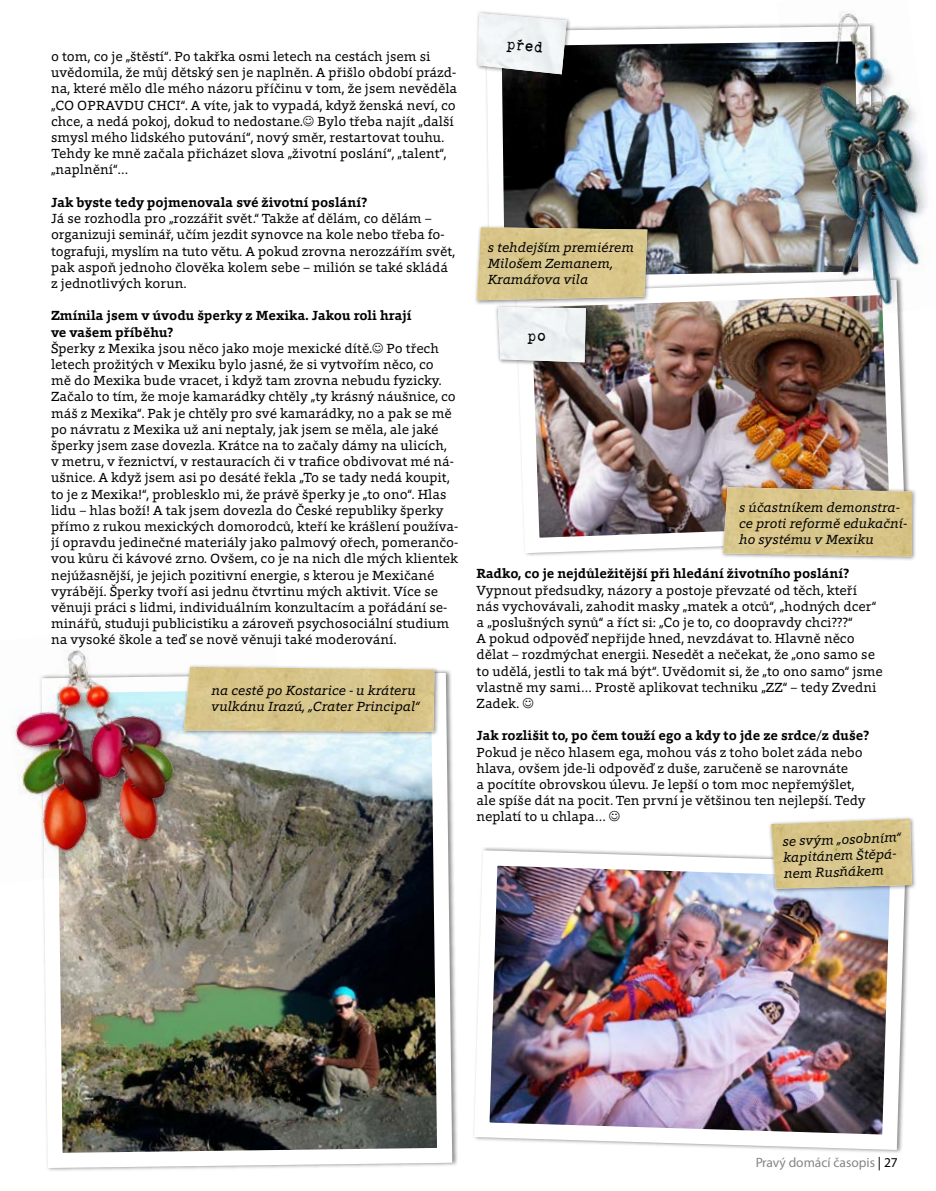
<style>
.page{position:relative;width:936px;height:1191px;background:#fff}
.page>*{position:absolute;margin:0;border:0;box-sizing:border-box;transform-origin:0 0}
.t1{font:18px "urania czech";color:#000}
.t2{font:13.5px/16.2px "Foro";color:#000}
.t3{font:italic 13.5px/16.2px "Foro";color:#000}
.t4{font:700 13.5px/16.2px "Foro";color:#000}
.t5{font:13.5px "Myriad Pro";color:#888583}
.s1{color:#000}
</style>
<div class="page">
<img style="left:43px;top:670px;width:415px;height:501px">
<img style="left:486px;top:24px;width:290px;height:248px">
<img style="left:518px;top:272px;width:391px;height:284px">
<div style="left:473px;top:224px;width:179px;height:81px;background:#000;opacity:.45"></div>
<img style="left:477px;top:227px;width:170px;height:73px">
<div style="left:720px;top:484px;width:197px;height:77px;background:#000;opacity:.45"></div>
<img style="left:723px;top:487px;width:189px;height:69px">
<div style="left:181px;top:663px;width:258px;height:73px;background:#000;opacity:.45"></div>
<img style="left:301px;top:667px;width:133px;height:64px">
<div style="left:475px;top:11px;width:96px;height:68px;background:#000;opacity:.45"></div>
<img style="left:478px;top:13px;width:88px;height:61px">
<div style="left:495px;top:304px;width:95px;height:63px;background:#000;opacity:.45"></div>
<img style="left:12px;top:650px;width:289px;height:234px">
<img style="left:776px;top:11px;width:151px;height:311px">
<img style="left:474px;top:847px;width:436px;height:306px">
<div style="left:767px;top:816px;width:149px;height:77px;background:#000;opacity:.45"></div>
<img style="left:771px;top:819px;width:140px;height:69px">
<svg style="left:497px;top:307px;width:89px;height:55px"></svg>
<p class="t2" style="left:51px;top:48px;width:407px">o tom, co je „štěstí“. Po takřka osmi letech na cestách jsem si uvědomila, že můj dětský sen je naplněn. A přišlo období prázd&shy;na, které mělo dle mého názoru příčinu v tom, že jsem nevěděla „CO OPRAVDU CHCI“. A víte, jak to vypadá, když ženská neví, co chce, a nedá pokoj, dokud to nedostane. Bylo třeba najít „další smysl mého lidského putování“, nový směr, restartovat touhu.<br>Tehdy ke mně začala přicházet slova „životní poslání“, „talent“, „naplnění“…</p>
<p class="t4" style="left:51px;top:194px;width:318px">Jak byste tedy pojmenovala své životní poslání?</p>
<p class="t2" style="left:51px;top:210px;width:405px">Já se rozhodla pro „rozzářit svět.“ Takže ať dělám, co dělám – organizuji seminář, učím jezdit synovce na kole nebo třeba fo&shy;tografuji, myslím na tuto větu. A pokud zrovna nerozzářím svět, pak aspoň jednoho člověka kolem sebe – milión se také skládá z jednotlivých korun.</p>
<p class="t4" style="left:51px;top:307px;width:362px">Zmínila jsem v úvodu šperky z Mexika. Jakou roli hrají ve vašem příběhu?</p>
<p class="t2" style="left:51px;top:340px;width:408px">Šperky z Mexika jsou něco jako moje mexické dítě. Po třech letech prožitých v Mexiku bylo jasné, že si vytvořím něco, co<br>mě do Mexika bude vracet, i když tam zrovna nebudu fyzicky.<br>Začalo to tím, že moje kamarádky chtěly „ty krásný náušnice, co máš z Mexika“. Pak je chtěly pro své kamarádky, no a pak se mě po návratu z Mexika už ani neptaly, jak jsem se měla, ale jaké šperky jsem zase dovezla. Krátce na to začaly dámy na ulicích,<br>v metru, v řeznictví, v restauracích či v trafice obdivovat mé ná&shy;ušnice. A když jsem asi po desáté řekla „To se tady nedá koupit, to je z Mexika!“, problesklo mi, že právě šperky je „to ono“. Hlas lidu – hlas boží! A tak jsem dovezla do České republiky šperky přímo z rukou mexických domorodců, kteří ke krášlení používa&shy;jí opravdu jedinečné materiály jako palmový ořech, pomerančo&shy;vou kůru či kávové zrno. Ovšem, co je na nich dle mých klientek nejúžasnější, je jejich pozitivní energie, s kterou je Mexičané vyrábějí. Šperky tvoří asi jednu čtvrtinu mých aktivit. Více se věnuji práci s lidmi, individuálním konzultacím a pořádání se&shy;minářů, studuji publicistiku a zároveň psychosociální studium na vysoké škole a teď se nově věnuji také moderování.</p>
<p class="t3" style="left:211px;top:682px;width:209px">na cestě po Kostarice - u kráteru vulkánu Irazú, „Crater Principal“</p>
<h1 class="t1" style="left:507px;top:34px;width:39px;rotate:5deg">před</h1>
<p class="t3" style="left:487px;top:238px;width:148px">s tehdejším premiérem<br>Milošem Zemanem,<br>Kramářova vila</p>
<p class="t3" style="left:738px;top:499px;width:169px">s účastníkem demonstra&shy;ce proti reformě edukační&shy;ho systému v Mexiku</p>
<p class="t4" style="left:476px;top:565px;width:374px">Radko, co je nejdůležitější při hledání životního poslání?</p>
<p class="t2" style="left:476px;top:581px;width:408px">Vypnout předsudky, názory a postoje převzaté od těch, kteří nás vychovávali, zahodit masky „matek a otců“, „hodných dcer“ a „poslušných synů“ a říct si: „Co je to, co doopravdy chci???“<br>A pokud odpověď nepřijde hned, nevzdávat to. Hlavně něco dělat – rozdmýchat energii. Nesedět a nečekat, že „ono samo se to udělá, jestli to tak má být“. Uvědomit si, že „to ono samo“ jsme vlastně my sami… Prostě aplikovat techniku „ZZ“ – tedy Zvedni Zadek.</p>
<p class="t4" style="left:476px;top:727px;width:394px">Jak rozlišit to, po čem touží ego a kdy to jde ze srdce/z duše?</p>
<p class="t2" style="left:476px;top:743px;width:390px">Pokud je něco hlasem ega, mohou vás z toho bolet záda nebo hlava, ovšem jde-li odpověď z duše, zaručeně se narovnáte<br>a pocítíte obrovskou úlevu. Je lepší o tom moc nepřemýšlet, ale spíše dát na pocit. Ten první je většinou ten nejlepší. Tedy neplatí to u chlapa…</p>
<p class="t3" style="left:782px;top:833px;width:120px;rotate:-2deg">se svým „osobním“ kapitánem Štěpá&shy;nem Rusňákem</p>
<p class="t5" style="left:755px;top:1154px;width:144px">Pravý domácí časopis <span class="s1">| 27</span></p>
</div>
